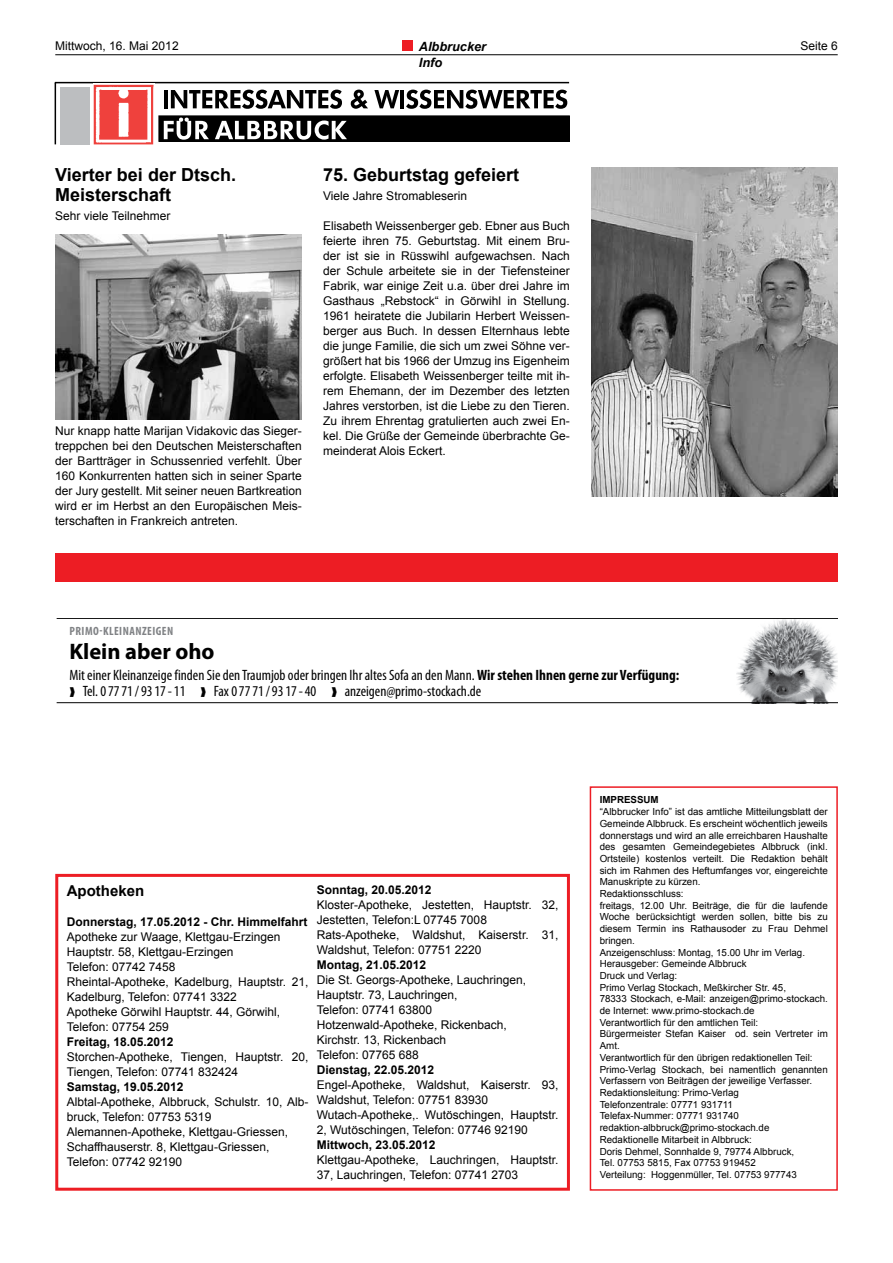
<style>
.page{position:relative;width:893px;height:1263px;background:#fff}
.page>*{position:absolute;margin:0;border:0;box-sizing:border-box;transform-origin:0 0}
.t1{font:700 22.5px "Myriad Pro";color:#000}
.t2{font:700 18px/19.5px "Arial";color:#000}
.t3{font:condensed 15px/16.5px "Myriad Pro";color:#000}
.t4{font:700 15px "Arial";color:#000}
.t5{font:italic 700 12.75px "Arial";color:#000}
.t6{font:12px/15px "Arial";color:#000}
.t7{font:700 12px "Arial";color:#000}
.t8{font:700 condensed 12px "Myriad Pro";letter-spacing:.04em;color:#808285}
.t9{font:9.75px/11.7px "Arial";color:#000}
.t10{font:700 9.75px "Arial";color:#000}
.s1{font-weight:700}
</style>
<div class="page">
<hr style="left:55px;top:54px;width:783px;height:1px;background:#000">
<div style="left:402px;top:40px;width:11px;height:11px;background:#ed1d24"></div>
<img style="left:55px;top:235px;width:247px;height:185px">
<img style="left:591px;top:168px;width:247px;height:329px">
<hr style="left:55px;top:82px;width:514px;height:1px;background:#000">
<hr style="left:55px;top:83px;width:1px;height:61px;background:#000">
<div style="left:60px;top:87px;width:30px;height:57px;background:#bcbec0"></div>
<div style="left:159px;top:116px;width:410px;height:25px;background:#000"></div>
<div style="left:159px;top:116px;width:411px;height:26px;border:1px solid #000"></div>
<svg style="left:164px;top:118px;width:45px;height:22px"></svg>
<svg style="left:215px;top:121px;width:132px;height:19px"></svg>
<hr style="left:164px;top:90px;width:4px;height:18px;background:#000">
<svg style="left:171px;top:90px;width:171px;height:19px"></svg>
<svg style="left:351px;top:90px;width:17px;height:19px"></svg>
<svg style="left:374px;top:90px;width:25px;height:18px"></svg>
<hr style="left:400px;top:90px;width:4px;height:18px;background:#000">
<svg style="left:406px;top:90px;width:161px;height:19px"></svg>
<img style="left:93px;top:84px;width:61px;height:61px">
<div style="left:55px;top:553px;width:783px;height:28px;background:#ed1d24"></div>
<img style="left:737px;top:619px;width:101px;height:83px">
<hr style="left:57px;top:702px;width:781px;height:1px;background:#000">
<hr style="left:57px;top:618px;width:781px;height:1px;background:#000">
<div style="left:55px;top:874px;width:515px;height:317px;border:3px solid #ed1d24"></div>
<div style="left:590px;top:786px;width:248px;height:405px;border:2px solid #ed1d24"></div>
<p class="t6" style="left:55px;top:38px;width:125px">Mittwoch, 16. Mai 2012</p>
<p class="t5" style="left:419px;top:38px;width:69px">Albbrucker</p>
<p class="t6" style="left:800px;top:38px;width:39px">Seite 6</p>
<p class="t5" style="left:419px;top:54px;width:25px">Info</p>
<h2 class="t2" style="left:55px;top:166px;width:182px">Vierter bei der Dtsch.<br>Meisterschaft</h2>
<p class="t6" style="left:55px;top:208px;width:117px">Sehr viele Teilnehmer</p>
<p class="t6" style="left:55px;top:423px;width:248px;text-align:justify">Nur knapp hatte Marijan Vidakovic das Sieger&shy;treppchen bei den Deutschen Meisterschaften der Bartträger in Schussenried verfehlt. Über 160 Konkurrenten hatten sich in seiner Sparte der Jury gestellt. Mit seiner neuen Bartkreation wird er im Herbst an den Europäischen Meis&shy;terschaften in Frankreich antreten.</p>
<h2 class="t2" style="left:323px;top:166px;width:198px">75. Geburtstag gefeiert</h2>
<p class="t6" style="left:323px;top:189px;width:145px">Viele Jahre Stromableserin</p>
<p class="t6" style="left:323px;top:219px;width:248px;text-align:justify">Elisabeth Weissenberger geb. Ebner aus Buch feierte ihren 75. Geburtstag. Mit einem Bru&shy;der ist sie in Rüsswihl aufgewachsen. Nach der Schule arbeitete sie in der Tiefensteiner Fabrik, war einige Zeit u.a. über drei Jahre im Gasthaus „Rebstock“ in Görwihl in Stellung.<br>1961 heiratete die Jubilarin Herbert Weissen&shy;berger aus Buch. In dessen Elternhaus lebte die junge Familie, die sich um zwei Söhne ver&shy;größert hat bis 1966 der Umzug ins Eigenheim erfolgte. Elisabeth Weissenberger teilte mit ih&shy;rem Ehemann, der im Dezember des letzten Jahres verstorben, ist die Liebe zu den Tieren.<br>Zu ihrem Ehrentag gratulierten auch zwei En&shy;kel. Die Grüße der Gemeinde überbrachte Ge&shy;meinderat Alois Eckert.</p>
<p class="t8" style="left:70px;top:624px;width:105px">PRIMO-KLEINANZEIGEN</p>
<h1 class="t1" style="left:69px;top:637px;width:147px">Klein aber oho</h1>
<p class="t3" style="left:83px;top:666px;width:598px;text-indent:-13px">Mit einer Kleinanzeige finden Sie den Traumjob oder bringen Ihr altes Sofa an den Mann. <span class="s1">Wir stehen Ihnen gerne zur Verfügung:<br></span>Tel. 0 77 71 / 93 17 - 11</p>
<p class="t3" style="left:214px;top:683px;width:104px">Fax 0 77 71 / 93 17 - 40</p>
<p class="t3" style="left:345px;top:683px;width:138px">anzeigen@primo-stockach.de</p>
<p class="t4" style="left:67px;top:881px;width:79px">Apotheken</p>
<p class="t7" style="left:67px;top:914px;width:242px">Donnerstag, 17.05.2012 - Chr. Himmelfahrt</p>
<p class="t6" style="left:67px;top:930px;width:243px">Apotheke zur Waage, Klettgau-Erzingen Hauptstr. 58, Klettgau-Erzingen<br>Telefon: 07742 7458<br>Rheintal-Apotheke, Kadelburg, Hauptstr. 21, Kadelburg, Telefon: 07741 3322<br>Apotheke Görwihl Hauptstr. 44, Görwihl, Telefon: 07754 259</p>
<p class="t7" style="left:67px;top:1034px;width:108px">Freitag, 18.05.2012</p>
<p class="t6" style="left:67px;top:1050px;width:243px">Storchen-Apotheke, Tiengen, Hauptstr. 20,<br>Tiengen, Telefon: 07741 832424</p>
<p class="t7" style="left:67px;top:1079px;width:118px">Samstag, 19.05.2012</p>
<p class="t6" style="left:67px;top:1095px;width:243px">Albtal-Apotheke, Albbruck, Schulstr. 10, Alb&shy;bruck, Telefon: 07753 5319<br>Alemannen-Apotheke, Klettgau-Griessen, Schaffhauserstr. 8, Klettgau-Griessen, Telefon: 07742 92190</p>
<p class="t7" style="left:317px;top:882px;width:116px">Sonntag, 20.05.2012</p>
<p class="t6" style="left:317px;top:897px;width:243px">Kloster-Apotheke, Jestetten, Hauptstr. 32, Jestetten, Telefon:L 07745 7008<br>Rats-Apotheke, Waldshut, Kaiserstr. 31, Waldshut, Telefon: 07751 2220</p>
<p class="t7" style="left:317px;top:957px;width:111px">Montag, 21.05.2012</p>
<p class="t6" style="left:317px;top:972px;width:211px">Die St. Georgs-Apotheke, Lauchringen,<br>Hauptstr. 73, Lauchringen,<br>Telefon: 07741 63800<br>Hotzenwald-Apotheke, Rickenbach,<br>Kirchstr. 13, Rickenbach<br>Telefon: 07765 688</p>
<p class="t7" style="left:317px;top:1062px;width:119px">Dienstag, 22.05.2012</p>
<p class="t6" style="left:317px;top:1077px;width:243px">Engel-Apotheke, Waldshut, Kaiserstr. 93, Waldshut, Telefon: 07751 83930<br>Wutach-Apotheke,. Wutöschingen, Hauptstr.<br>2, Wutöschingen, Telefon: 07746 92190</p>
<p class="t7" style="left:317px;top:1137px;width:120px">Mittwoch, 23.05.2012</p>
<p class="t6" style="left:317px;top:1152px;width:243px">Klettgau-Apotheke, Lauchringen, Hauptstr.<br>37, Lauchringen, Telefon: 07741 2703</p>
<p class="t10" style="left:600px;top:793px;width:11px">Impressum</p>
<p class="t9" style="left:600px;top:806px;width:230px">“Albbrucker Info” ist das amtliche Mitteilungsblatt der Gemeinde Albbruck. Es erscheint wöchentlich jeweils donnerstags und wird an alle erreichbaren Haushalte des gesamten Gemeindegebietes Albbruck (inkl.<br>Ortsteile) kostenlos verteilt. Die Redaktion behält sich im Rahmen des Heftumfanges vor, eingereichte Manuskripte zu kürzen.<br>Redaktionsschluss:<br>freitags, 12.00 Uhr. Beiträge, die für die laufende Woche berücksichtigt werden sollen, bitte bis zu diesem Termin ins Rathausoder zu Frau Dehmel bringen.<br>Anzeigenschluss: Montag, 15.00 Uhr im Verlag.<br>Herausgeber: Gemeinde Albbruck<br>Druck und Verlag:<br>Primo Verlag Stockach, Meßkircher Str. 45,<br>78333 Stockach, e-Mail: anzeigen@primo-stockach. de Internet: www.primo-stockach.de<br>Verantwortlich für den amtlichen Teil:<br>Bürgermeister Stefan Kaiser od. sein Vertreter im Amt.<br>Verantwortlich für den übrigen redaktionellen Teil:<br>Primo-Verlag Stockach, bei namentlich genannten Verfassern von Beiträgen der jeweilige Verfasser.<br>Redaktionsleitung: Primo-Verlag<br>Telefonzentrale: 07771 931711<br>Telefax-Nummer: 07771 931740 redaktion-albbruck@primo-stockach.de Redaktionelle Mitarbeit in Albbruck:<br>Doris Dehmel, Sonnhalde 9, 79774 Albbruck,<br>Tel. 07753 5815, Fax 07753 919452<br>Verteilung: Hoggenmüller, Tel. 07753 977743</p>
</div>
